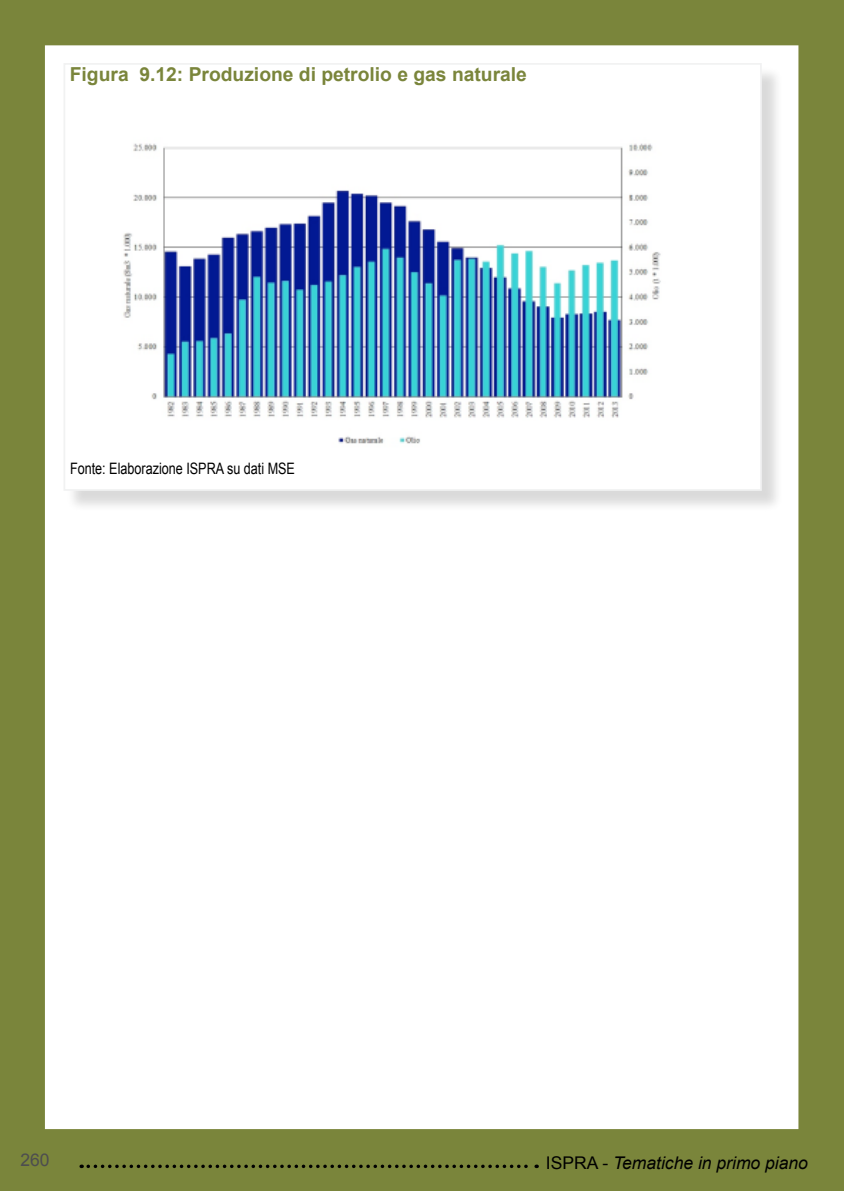
<style>
.page{position:relative;width:844px;height:1191px;background:#fff}
.page>*{position:absolute;margin:0;border:0;box-sizing:border-box;transform-origin:0 0}
.t1{font:700 19.25px "Arial";color:#7a853b}
.t2{font:italic 17.5px "Arial";color:#000}
.t3{font:17.5px "Arial";color:#4d4d4f}
.t4{font:15.75px "Arial";color:#000;scale:.8 1}
.s1{font-style:normal}
</style>
<div class="page">
<div style="left:0;top:0;width:843px;height:45px;background:#7a853b"></div>
<div style="left:0;top:39px;width:45px;height:1152px;background:#7a853b"></div>
<svg style="left:33px;top:1129px;width:765px;height:62px;background:#7c873e"></svg>
<div style="left:798px;top:39px;width:45px;height:1092px;background:#7a853b"></div>
<div style="left:68px;top:1131px;width:775px;height:60px;background:#7a853b"></div>
<svg style="left:88px;top:1164px;width:449px;height:4px;background:#525927"></svg>
<div style="left:66px;top:66px;width:717px;height:446px;background:#000;opacity:.75"></div>
<div style="left:63px;top:63px;width:698px;height:428px;background:#fff;border:2px solid #bcbec0"></div>
<img style="left:123px;top:143px;width:538px;height:301px">
<p class="t1" style="left:70px;top:61px;width:458px">Figura 9.12: Produzione di petrolio e gas naturale</p>
<p class="t4" style="left:70px;top:458px;width:283px">Fonte: Elaborazione ISPRA su dati MSE</p>
<p class="t3" style="left:20px;top:1148px;width:31px">260</p>
<p class="t2" style="left:545px;top:1151px;width:263px"><span class="s1">ISPRA -</span> Tematiche in primo piano</p>
</div>
